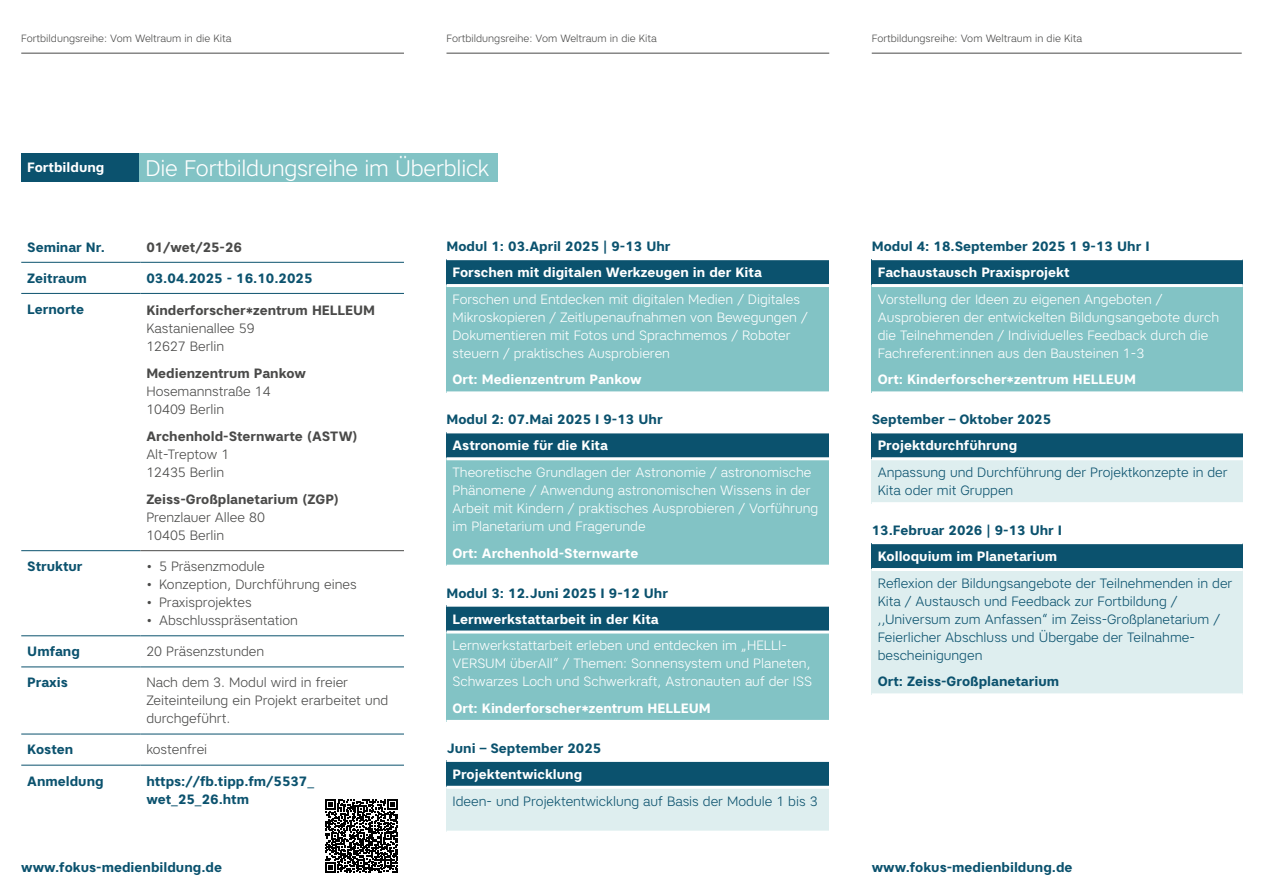
<style>
.page{position:relative;width:1263px;height:893px;background:#fff}
.page>*{position:absolute;margin:0;border:0;box-sizing:border-box;transform-origin:0 0}
.t1{font:300 22.5px "Artico";letter-spacing:-.01em;color:#fff}
.t2{font:300 13.5px/18px "Artico";color:#fff}
.t3{font:700 13.5px/18px "Artico";color:#0b526e}
.t4{font:300 13.5px/18px "Artico";color:#0b526e}
.t5{font:700 13.5px "Artico";color:#fff}
.t6{font:300 13.5px/18px "Artico";color:#4a4a49}
.t7{font:700 13.5px "Artico";color:#4a4a49}
.t8{font:300 10.5px "Artico";color:#4a4a49}
</style>
<div class="page">
<div style="left:446px;top:259px;width:383px;height:27px;background:#0b526e"></div>
<div style="left:446px;top:286px;width:383px;height:107px;background:#82c3c5"></div>
<hr style="left:446px;top:257px;width:383px;height:3px;background:#fff">
<hr style="left:446px;top:284px;width:383px;height:3px;background:#fff">
<hr style="left:446px;top:391px;width:383px;height:3px;background:#fff">
<div style="left:446px;top:432px;width:383px;height:27px;background:#0b526e"></div>
<div style="left:446px;top:459px;width:383px;height:107px;background:#82c3c5"></div>
<hr style="left:446px;top:430px;width:383px;height:3px;background:#fff">
<hr style="left:446px;top:457px;width:383px;height:3px;background:#fff">
<hr style="left:446px;top:565px;width:383px;height:3px;background:#fff">
<div style="left:446px;top:605px;width:383px;height:27px;background:#0b526e"></div>
<div style="left:446px;top:632px;width:383px;height:89px;background:#82c3c5"></div>
<hr style="left:446px;top:604px;width:383px;height:3px;background:#fff">
<hr style="left:446px;top:630px;width:383px;height:3px;background:#fff">
<hr style="left:446px;top:720px;width:383px;height:3px;background:#fff">
<div style="left:446px;top:760px;width:383px;height:27px;background:#0b526e"></div>
<div style="left:446px;top:787px;width:383px;height:45px;background:#deeeef"></div>
<hr style="left:446px;top:759px;width:383px;height:3px;background:#fff">
<hr style="left:446px;top:786px;width:383px;height:3px;background:#fff">
<hr style="left:446px;top:831px;width:383px;height:3px;background:#fff">
<div style="left:872px;top:259px;width:371px;height:27px;background:#0b526e"></div>
<div style="left:872px;top:286px;width:371px;height:107px;background:#82c3c5"></div>
<hr style="left:872px;top:257px;width:371px;height:3px;background:#fff">
<hr style="left:872px;top:284px;width:371px;height:3px;background:#fff">
<hr style="left:872px;top:391px;width:371px;height:3px;background:#fff">
<div style="left:872px;top:432px;width:371px;height:27px;background:#0b526e"></div>
<div style="left:872px;top:459px;width:371px;height:45px;background:#deeeef"></div>
<hr style="left:872px;top:430px;width:371px;height:3px;background:#fff">
<hr style="left:872px;top:457px;width:371px;height:3px;background:#fff">
<hr style="left:872px;top:502px;width:371px;height:3px;background:#fff">
<div style="left:872px;top:543px;width:371px;height:26px;background:#0b526e"></div>
<div style="left:872px;top:569px;width:371px;height:126px;background:#deeeef"></div>
<hr style="left:872px;top:541px;width:371px;height:3px;background:#fff">
<hr style="left:872px;top:568px;width:371px;height:3px;background:#fff">
<hr style="left:872px;top:693px;width:371px;height:3px;background:#fff">
<hr style="left:21px;top:262px;width:119px;height:1px;background:#0b526e">
<hr style="left:140px;top:262px;width:264px;height:1px;background:#0b526e">
<hr style="left:21px;top:293px;width:119px;height:1px;background:#0b526e">
<hr style="left:140px;top:293px;width:264px;height:1px;background:#0b526e">
<hr style="left:21px;top:550px;width:119px;height:1px;background:#0b526e">
<hr style="left:21px;top:635px;width:119px;height:1px;background:#0b526e">
<hr style="left:140px;top:635px;width:264px;height:1px;background:#0b526e">
<hr style="left:21px;top:667px;width:119px;height:1px;background:#0b526e">
<hr style="left:140px;top:667px;width:264px;height:1px;background:#0b526e">
<hr style="left:21px;top:734px;width:119px;height:1px;background:#0b526e">
<hr style="left:140px;top:734px;width:264px;height:1px;background:#0b526e">
<hr style="left:21px;top:765px;width:119px;height:1px;background:#0b526e">
<hr style="left:140px;top:765px;width:264px;height:1px;background:#0b526e">
<hr style="left:140px;top:550px;width:264px;height:1px;background:#4a4a49">
<hr style="left:21px;top:53px;width:383px;height:1px;background:#4a4a49">
<hr style="left:446px;top:53px;width:383px;height:1px;background:#4a4a49">
<hr style="left:872px;top:53px;width:370px;height:1px;background:#4a4a49">
<svg style="left:325px;top:800px;width:73px;height:73px"></svg>
<div style="left:21px;top:153px;width:119px;height:28px;background:#0b526e"></div>
<div style="left:140px;top:153px;width:358px;height:28px;background:#82c3c5"></div>
<p class="t8" style="left:21px;top:31px;width:212px">Fortbildungsreihe: Vom Weltraum in die Kita</p>
<p class="t8" style="left:446px;top:31px;width:212px">Fortbildungsreihe: Vom Weltraum in die Kita</p>
<p class="t8" style="left:872px;top:31px;width:212px">Fortbildungsreihe: Vom Weltraum in die Kita</p>
<p class="t5" style="left:27px;top:159px;width:79px">Fortbildung</p>
<h1 class="t1" style="left:146px;top:153px;width:345px">Die Fortbildungsreihe im Überblick</h1>
<p class="t3" style="left:27px;top:238px;width:79px">Seminar Nr.</p>
<p class="t7" style="left:146px;top:238px;width:97px">01/wet/25-26</p>
<p class="t3" style="left:27px;top:269px;width:61px">Zeitraum</p>
<p class="t3" style="left:146px;top:269px;width:168px">03.04.2025 - 16.10.2025</p>
<p class="t3" style="left:27px;top:300px;width:58px">Lernorte</p>
<p class="t7" style="left:146px;top:301px;width:230px">Kinderforscher*zentrum HELLEUM</p>
<p class="t6" style="left:146px;top:319px;width:110px">Kastanienallee 59<br>12627 Berlin</p>
<p class="t7" style="left:146px;top:364px;width:161px">Medienzentrum Pankow</p>
<p class="t6" style="left:146px;top:382px;width:126px">Hosemannstraße 14<br>10409 Berlin</p>
<p class="t7" style="left:146px;top:427px;width:213px">Archenhold-Sternwarte (ASTW)</p>
<p class="t6" style="left:146px;top:445px;width:85px">Alt-Treptow 1<br>12435 Berlin</p>
<p class="t7" style="left:146px;top:490px;width:194px">Zeiss-Großplanetarium (ZGP)</p>
<p class="t6" style="left:146px;top:508px;width:120px">Prenzlauer Allee 80<br>10405 Berlin</p>
<p class="t3" style="left:27px;top:557px;width:57px">Struktur</p>
<p class="t6" style="left:146px;top:557px;width:120px">• 5 Präsenzmodule</p>
<p class="t6" style="left:146px;top:575px;width:212px">• Konzeption, Durchführung eines</p>
<p class="t6" style="left:146px;top:593px;width:107px">• Praxisprojektes</p>
<p class="t6" style="left:146px;top:611px;width:153px">• Abschlusspräsentation</p>
<p class="t3" style="left:27px;top:642px;width:54px">Umfang</p>
<p class="t6" style="left:146px;top:642px;width:119px">20 Präsenzstunden</p>
<p class="t3" style="left:27px;top:673px;width:42px">Praxis</p>
<p class="t6" style="left:146px;top:673px;width:243px">Nach dem 3. Modul wird in freier<br>Zeiteinteilung ein Projekt erarbeitet und durchgeführt.</p>
<p class="t3" style="left:27px;top:740px;width:48px">Kosten</p>
<p class="t6" style="left:146px;top:740px;width:62px">kostenfrei</p>
<p class="t3" style="left:27px;top:772px;width:78px">Anmeldung</p>
<p class="t3" style="left:146px;top:772px;width:169px">https://fb.tipp.fm/5537_ wet_25_26.htm</p>
<p class="t3" style="left:446px;top:237px;width:226px">Modul 1: 03.April 2025 | 9-13 Uhr</p>
<p class="t5" style="left:452px;top:263px;width:311px">Forschen mit digitalen Werkzeugen in der Kita</p>
<p class="t2" style="left:452px;top:290px;width:357px">Forschen und Entdecken mit digitalen Medien / Digitales Mikroskopieren / Zeitlupenaufnahmen von Bewegungen / Dokumentieren mit Fotos und Sprachmemos / Roboter steuern / praktisches Ausprobieren</p>
<p class="t5" style="left:452px;top:371px;width:191px">Ort: Medienzentrum Pankow</p>
<p class="t3" style="left:446px;top:410px;width:218px">Modul 2: 07.Mai 2025 I 9-13 Uhr</p>
<p class="t5" style="left:452px;top:437px;width:157px">Astronomie für die Kita</p>
<p class="t2" style="left:452px;top:463px;width:367px">Theoretische Grundlagen der Astronomie / astronomische Phänomene / Anwendung astronomischen Wissens in der Arbeit mit Kindern / praktisches Ausprobieren / Vorführung im Planetarium und Fragerunde</p>
<p class="t5" style="left:452px;top:544px;width:187px">Ort: Archenhold-Sternwarte</p>
<p class="t3" style="left:446px;top:584px;width:223px">Modul 3: 12.Juni 2025 I 9-12 Uhr</p>
<p class="t5" style="left:452px;top:610px;width:208px">Lernwerkstattarbeit in der Kita</p>
<p class="t2" style="left:452px;top:636px;width:361px">Lernwerkstattarbeit erleben und entdecken im „HELLI-<br>VERSUM überAll“ / Themen: Sonnensystem und Planeten,<br>Schwarzes Loch und Schwerkraft, Astronauten auf der ISS</p>
<p class="t5" style="left:452px;top:699px;width:260px">Ort: Kinderforscher*zentrum HELLEUM</p>
<p class="t3" style="left:446px;top:739px;width:156px">Juni – September 2025</p>
<p class="t5" style="left:452px;top:765px;width:131px">Projektentwicklung</p>
<p class="t4" style="left:452px;top:792px;width:367px">Ideen- und Projektentwicklung auf Basis der Module 1 bis 3</p>
<p class="t3" style="left:872px;top:237px;width:279px">Modul 4: 18.September 2025 1 9-13 Uhr I</p>
<p class="t5" style="left:878px;top:263px;width:193px">Fachaustausch Praxisprojekt</p>
<p class="t2" style="left:878px;top:290px;width:343px">Vorstellung der Ideen zu eigenen Angeboten / Ausprobieren der entwickelten Bildungsangebote durch die Teilnehmenden / Individuelles Feedback durch die Fachreferent:innen aus den Bausteinen 1-3</p>
<p class="t5" style="left:878px;top:371px;width:260px">Ort: Kinderforscher*zentrum HELLEUM</p>
<p class="t3" style="left:872px;top:410px;width:181px">September – Oktober 2025</p>
<p class="t5" style="left:878px;top:437px;width:141px">Projektdurchführung</p>
<p class="t4" style="left:878px;top:463px;width:351px">Anpassung und Durchführung der Projektkonzepte in der<br>Kita oder mit Gruppen</p>
<p class="t3" style="left:872px;top:521px;width:192px">13.Februar 2026 | 9-13 Uhr I</p>
<p class="t5" style="left:878px;top:547px;width:181px">Kolloquium im Planetarium</p>
<p class="t4" style="left:878px;top:574px;width:356px">Reflexion der Bildungsangebote der Teilnehmenden in der Kita / Austausch und Feedback zur Fortbildung / ,,Universum zum Anfassen“ im Zeiss-Großplanetarium / Feierlicher Abschluss und Übergabe der Teilnahme&shy;bescheinigungen</p>
<p class="t3" style="left:878px;top:672px;width:183px">Ort: Zeiss-Großplanetarium</p>
<p class="t3" style="left:21px;top:858px;width:202px">www.fokus-medienbildung.de</p>
<p class="t3" style="left:872px;top:858px;width:202px">www.fokus-medienbildung.de</p>
</div>
